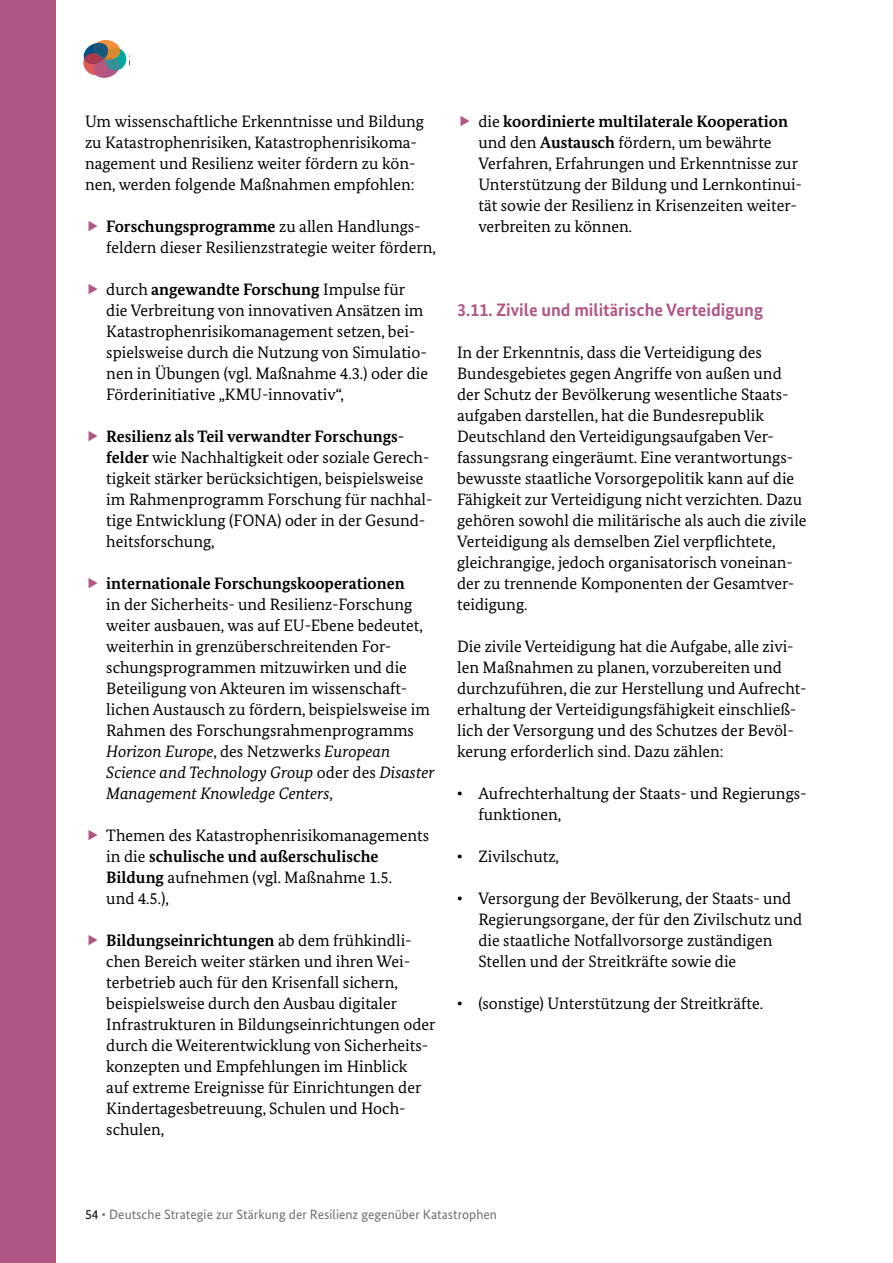
<style>
.page{position:relative;width:893px;height:1263px;background:#fff}
.page>*{position:absolute;margin:0;border:0;box-sizing:border-box;transform-origin:0 0}
.t1{font:700 18px "Bundes Sans";color:#b05786}
.t2{font:16.5px/21px "Bundes Serif";color:#000}
.t3{font:13.5px "Bundes Sans";color:#706f6f}
.s1{color:#b05786}
.s2{font-weight:700}
.s3{font-style:italic}
.s4{color:#000}
</style>
<div class="page">
<div style="left:0;top:0;width:55px;height:1263px;background:#b05786"></div>
<svg style="left:129px;top:54px;width:1px;height:13px"></svg>
<svg style="left:104px;top:47px;width:23px;height:24px"></svg>
<svg style="left:83px;top:40px;width:38px;height:38px"></svg>
<p class="t2" style="left:85px;top:111px;width:340px">Um wissenschaftliche Erkenntnisse und Bildung zu Katastrophenrisiken, Katastrophenrisikoma&shy;nagement und Resilienz weiter fördern zu kön&shy;nen, werden folgende Maßnahmen empfohlen:</p>
<p class="t2" style="left:106px;top:216px;width:331px;text-indent:-21px"><span class="s1">►</span> <span class="s2">Forschungsprogramme</span> zu allen Handlungs&shy;feldern dieser Resilienzstrategie weiter fördern,</p>
<p class="t2" style="left:106px;top:279px;width:323px;text-indent:-21px"><span class="s1">►</span> durch <span class="s2">angewandte Forschung</span> Impulse für die Verbreitung von innovativen Ansätzen im Katastrophenrisikomanagement setzen, bei&shy;spielsweise durch die Nutzung von Simulatio&shy;nen in Übungen (vgl. Maßnahme 4.3.) oder die Förderinitiative „KMU-innovativ“,</p>
<p class="t2" style="left:106px;top:426px;width:328px;text-indent:-21px"><span class="s1">►</span> <span class="s2">Resilienz als Teil verwandter Forschungs&shy;felder</span> wie Nachhaltigkeit oder soziale Gerech&shy;tigkeit stärker berücksichtigen, beispielsweise im Rahmenprogramm Forschung für nachhal&shy;tige Entwicklung (FONA) oder in der Gesund&shy;heitsforschung,</p>
<p class="t2" style="left:106px;top:573px;width:330px;text-indent:-21px"><span class="s1">►</span> <span class="s2">internationale Forschungskooperationen<br></span>in der Sicherheits- und Resilienz-Forschung weiter ausbauen, was auf EU-Ebene bedeutet, weiterhin in grenzüberschreitenden For&shy;schungsprogrammen mitzuwirken und die Beteiligung von Akteuren im wissenschaft&shy;lichen Austausch zu fördern, beispielsweise im Rahmen des Forschungsrahmenprogramms <span class="s3">Horizon Europe</span>, des Netzwerks <span class="s3">European Science and Technology Group</span> oder des <span class="s3">Disaster Management Knowledge Centers</span>,</p>
<p class="t2" style="left:106px;top:825px;width:324px;text-indent:-21px"><span class="s1">►</span> Themen des Katastrophenrisikomanagements in die <span class="s2">schulische und außerschulische Bildung</span> aufnehmen (vgl. Maßnahme 1.5.<br>und 4.5.),</p>
<p class="t2" style="left:106px;top:930px;width:331px;text-indent:-21px"><span class="s1">►</span> <span class="s2">Bildungseinrichtungen</span> ab dem frühkindli&shy;chen Bereich weiter stärken und ihren Wei&shy;terbetrieb auch für den Krisenfall sichern, beispielsweise durch den Ausbau digitaler Infrastrukturen in Bildungseinrichtungen oder durch die Weiterentwicklung von Sicherheits&shy;konzepten und Empfehlungen im Hinblick<br>auf extreme Ereignisse für Einrichtungen der Kindertagesbetreuung, Schulen und Hoch&shy;schulen,</p>
<p class="t2" style="left:478px;top:111px;width:325px;text-indent:-21px"><span class="s1">►</span> die <span class="s2">koordinierte multilaterale Kooperation </span>und den <span class="s2">Austausch</span> fördern, um bewährte Verfahren, Erfahrungen und Erkenntnisse zur Unterstützung der Bildung und Lernkontinui&shy;tät sowie der Resilienz in Krisenzeiten weiter&shy;verbreiten zu können.</p>
<h5 class="t1" style="left:457px;top:299px;width:307px">3.11. Zivile und militärische Verteidigung</h5>
<p class="t2" style="left:457px;top:342px;width:351px">In der Erkenntnis, dass die Verteidigung des Bundesgebietes gegen Angriffe von außen und der Schutz der Bevölkerung wesentliche Staats&shy;aufgaben darstellen, hat die Bundesrepublik Deutschland den Verteidigungsaufgaben Ver&shy;fassungsrang eingeräumt. Eine verantwortungs&shy;bewusste staatliche Vorsorgepolitik kann auf die Fähigkeit zur Verteidigung nicht verzichten. Dazu gehören sowohl die militärische als auch die zivile Verteidigung als demselben Ziel verpflichtete, gleichrangige, jedoch organisatorisch voneinan&shy;der zu trennende Komponenten der Gesamtver&shy;teidigung.</p>
<p class="t2" style="left:457px;top:636px;width:351px">Die zivile Verteidigung hat die Aufgabe, alle zivi&shy;len Maßnahmen zu planen, vorzubereiten und durchzuführen, die zur Herstellung und Aufrecht&shy;erhaltung der Verteidigungsfähigkeit einschließ&shy;lich der Versorgung und des Schutzes der Bevöl&shy;kerung erforderlich sind. Dazu zählen:</p>
<p class="t2" style="left:478px;top:783px;width:330px;text-indent:-21px"><span class="s2">•</span> Aufrechterhaltung der Staats- und Regierungs&shy;funktionen,</p>
<p class="t2" style="left:457px;top:846px;width:103px"><span class="s2">•</span> Zivilschutz,</p>
<p class="t2" style="left:478px;top:888px;width:326px;text-indent:-21px"><span class="s2">•</span> Versorgung der Bevölkerung, der Staats- und Regierungsorgane, der für den Zivilschutz und die staatliche Notfallvorsorge zuständigen Stellen und der Streitkräfte sowie die</p>
<p class="t2" style="left:457px;top:993px;width:307px"><span class="s2">•</span> (sonstige) Unterstützung der Streitkräfte.</p>
<p class="t3" style="left:85px;top:1206px;width:413px"><span class="s4">54</span> • Deutsche Strategie zur Stärkung der Resilienz gegenüber Katastrophen</p>
</div>
